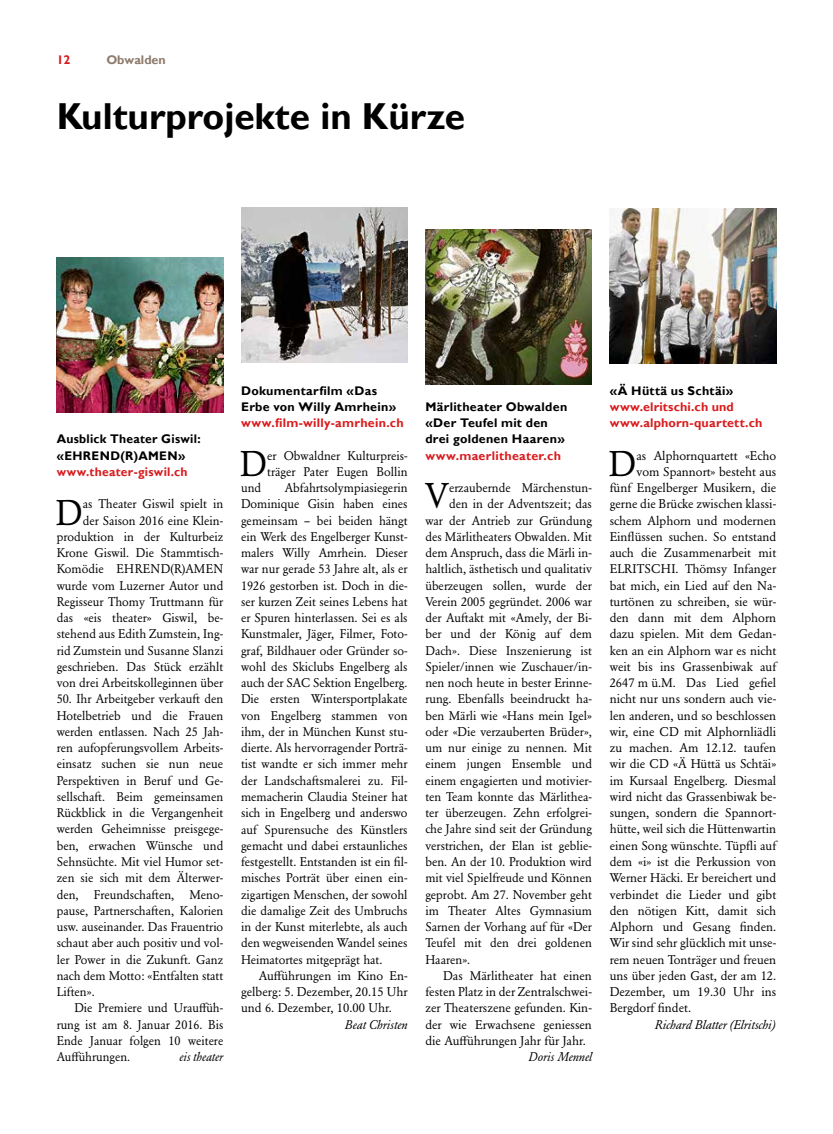
<style>
.page{position:relative;width:833px;height:1134px;background:#fff}
.page>*{position:absolute;margin:0;border:0;box-sizing:border-box;transform-origin:0 0}
.t1{font:700 37.5px "Gill Sans";color:#000}
.t2{font:35.38px "Garamond Berth BQ";color:#000}
.t3{font:12.5px/16.2px "Garamond Berth BQ";color:#000;text-align:justify}
.t4{font:700 12.5px/16.2px "Gill Sans";letter-spacing:.025em;color:#000}
.t5{font:700 12.5px/16.2px "Gill Sans";letter-spacing:.02em;color:#d81c1e}
.t6{font:italic 12.5px "Garamond Berth BQ";color:#000}
.t7{font:700 12.5px "Gill Sans";color:#8d7b6c}
</style>
<div class="page">
<img style="left:425px;top:229px;width:167px;height:155px">
<img style="left:241px;top:207px;width:166px;height:156px">
<img style="left:57px;top:257px;width:166px;height:156px">
<img style="left:609px;top:209px;width:167px;height:155px">
<p class="t5" style="left:57px;top:52px;width:15px">12</p>
<p class="t7" style="left:106px;top:52px;width:61px">Obwalden</p>
<h1 class="t1" style="left:57px;top:93px;width:410px">Kulturprojekte in Kürze</h1>
<p class="t4" style="left:57px;top:431px;width:145px">Ausblick Theater Giswil: «EHREND(R)AMEN»</p>
<p class="t5" style="left:57px;top:464px;width:132px">www.theater-giswil.ch</p>
<h2 class="t2" style="left:55px;top:492px;width:29px">D</h2>
<p class="t3" style="left:57px;top:496px;width:168px;text-align:right">as Theater Giswil spielt in<br>der Saison 2016 eine Klein&shy;produktion in der Kulturbeiz<br>Krone Giswil. Die Stammtisch-<br>Komödie EHREND(R)AMEN wurde vom Luzerner Autor und<br>Regisseur Thomy Truttmann für das «eis theater» Giswil, be&shy;stehend aus Edith Zumstein, Ing&shy;rid Zumstein und Susanne Slanzi geschrieben. Das Stück erzählt von drei Arbeitskolleginnen über</p>
<p class="t3" style="left:57px;top:691px;width:168px">50. Ihr Arbeitgeber verkauft den Hotelbetrieb und die Frauen werden entlassen. Nach 25 Jah&shy;ren aufopferungsvollem Arbeits&shy;einsatz suchen sie nun neue Perspektiven in Beruf und Ge&shy;sellschaft. Beim gemeinsamen Rückblick in die Vergangenheit werden Geheimnisse preisgege&shy;ben, erwachen Wünsche und Sehnsüchte. Mit viel Humor set&shy;zen sie sich mit dem Älterwer&shy;den, Freundschaften, Meno&shy;pause, Partnerschaften, Kalorien usw. auseinander. Das Frauentrio schaut aber auch positiv und vol&shy;ler Power in die Zukunft. Ganz nach dem Motto: «Entfalten statt Liften».</p>
<p class="t3" style="left:57px;top:1000px;width:168px;text-indent:18px">Die Premiere und Urauffüh&shy;rung ist am 8. Januar 2016. Bis Ende Januar folgen 10 weitere Aufführungen.</p>
<p class="t6" style="left:179px;top:1049px;width:45px">eis theater</p>
<p class="t4" style="left:241px;top:383px;width:157px">Dokumentarfilm «Das<br>Erbe von Willy Amrhein»</p>
<p class="t5" style="left:241px;top:415px;width:164px">www.film-willy-amrhein.ch</p>
<h2 class="t2" style="left:240px;top:443px;width:29px">D</h2>
<p class="t3" style="left:267px;top:447px;width:142px">er Obwaldner Kulturpreis&shy;träger Pater Eugen Bollin</p>
<p class="t3" style="left:241px;top:480px;width:22px">und</p>
<p class="t3" style="left:241px;top:480px;width:168px;text-indent:44px">Abfahrtsolympiasiegerin Dominique Gisin haben eines gemeinsam – bei beiden hängt ein Werk des Engelberger Kunst&shy;malers Willy Amrhein. Dieser war nur gerade 53 Jahre alt, als er 1926 gestorben ist. Doch in die&shy;ser kurzen Zeit seines Lebens hat er Spuren hinterlassen. Sei es als Kunstmaler, Jäger, Filmer, Foto&shy;graf, Bildhauer oder Gründer so&shy;wohl des Skiclubs Engelberg als auch der SAC Sektion Engelberg.<br>Die ersten Wintersportplakate von Engelberg stammen von ihm, der in München Kunst stu&shy;dierte. Als hervorragender Porträ&shy;tist wandte er sich immer mehr der Landschaftsmalerei zu. Fil&shy;memacherin Claudia Steiner hat sich in Engelberg und anderswo auf Spurensuche des Künstlers gemacht und dabei erstaunliches festgestellt. Entstanden ist ein fil&shy;misches Porträt über einen ein&shy;zigartigen Menschen, der sowohl die damalige Zeit des Umbruchs in der Kunst miterlebte, als auch den wegweisenden Wandel seines Heimatortes mitgeprägt hat.</p>
<p class="t3" style="left:241px;top:967px;width:168px;text-indent:18px">Aufführungen im Kino En&shy;gelberg: 5. Dezember, 20.15 Uhr und 6. Dezember, 10.00 Uhr.</p>
<p class="t6" style="left:345px;top:1016px;width:64px">Beat Christen</p>
<p class="t4" style="left:425px;top:399px;width:143px">Märlitheater Obwalden «Der Teufel mit den drei goldenen Haaren»</p>
<p class="t5" style="left:425px;top:448px;width:137px">www.maerlitheater.ch</p>
<h2 class="t2" style="left:425px;top:476px;width:25px">V</h2>
<p class="t3" style="left:449px;top:480px;width:144px">erzaubernde Märchenstun-</p>
<p class="t3" style="left:449px;top:496px;width:144px">den in der Adventszeit; das</p>
<p class="t3" style="left:425px;top:512px;width:168px">war der Antrieb zur Gründung</p>
<p class="t3" style="left:425px;top:528px;width:168px">des Märlitheaters Obwalden. Mit</p>
<p class="t3" style="left:425px;top:545px;width:168px">dem Anspruch, dass die Märli in-</p>
<p class="t3" style="left:425px;top:561px;width:168px">haltlich, ästhetisch und qualitativ</p>
<p class="t3" style="left:425px;top:577px;width:168px">überzeugen sollen, wurde der</p>
<p class="t3" style="left:425px;top:593px;width:168px">Verein 2005 gegründet. 2006 war</p>
<p class="t3" style="left:425px;top:610px;width:168px">der Auftakt mit «Amely, der Bi-</p>
<p class="t3" style="left:425px;top:626px;width:168px">ber und der König auf dem</p>
<p class="t3" style="left:425px;top:642px;width:168px">Dach». Diese Inszenierung ist</p>
<p class="t3" style="left:425px;top:658px;width:168px">Spieler/innen wie Zuschauer/in-</p>
<p class="t3" style="left:425px;top:675px;width:168px">nen noch heute in bester Erinne-</p>
<p class="t3" style="left:425px;top:691px;width:168px">rung. Ebenfalls beeindruckt ha-</p>
<p class="t3" style="left:425px;top:707px;width:168px">ben Märli wie «Hans mein Igel»</p>
<p class="t3" style="left:425px;top:723px;width:168px">oder «Die verzauberten Brüder»,</p>
<p class="t3" style="left:425px;top:740px;width:168px">um nur einige zu nennen. Mit</p>
<p class="t3" style="left:425px;top:756px;width:168px">einem jungen Ensemble und</p>
<p class="t3" style="left:425px;top:772px;width:168px">einem engagierten und motivier-</p>
<p class="t3" style="left:425px;top:788px;width:168px">ten Team konnte das Märlithea-</p>
<p class="t3" style="left:425px;top:805px;width:168px">ter überzeugen. Zehn erfolgrei-</p>
<p class="t3" style="left:425px;top:821px;width:168px">che Jahre sind seit der Gründung</p>
<p class="t3" style="left:425px;top:837px;width:168px">verstrichen, der Elan ist geblie-</p>
<p class="t3" style="left:425px;top:853px;width:168px">ben. An der 10. Produktion wird</p>
<p class="t3" style="left:425px;top:870px;width:168px">mit viel Spielfreude und Können</p>
<p class="t3" style="left:425px;top:886px;width:168px">geprobt. Am 27. November geht</p>
<p class="t3" style="left:425px;top:902px;width:168px">im Theater Altes Gymnasium</p>
<p class="t3" style="left:425px;top:918px;width:168px">Sarnen der Vorhang auf für «Der</p>
<p class="t3" style="left:425px;top:935px;width:168px">Teufel mit den drei goldenen</p>
<p class="t3" style="left:425px;top:951px;width:46px">Haaren».</p>
<p class="t3" style="left:443px;top:967px;width:150px">Das Märlitheater hat einen</p>
<p class="t3" style="left:425px;top:983px;width:168px">festen Platz in der Zentralschwei-</p>
<p class="t3" style="left:425px;top:1000px;width:168px">zer Theaterszene gefunden. Kin-</p>
<p class="t3" style="left:425px;top:1016px;width:168px">der wie Erwachsene geniessen</p>
<p class="t3" style="left:425px;top:1032px;width:162px">die Aufführungen Jahr für Jahr.</p>
<p class="t6" style="left:528px;top:1049px;width:65px">Doris Mennel</p>
<p class="t4" style="left:609px;top:383px;width:125px">«Ä Hüttä us Schtäi»</p>
<p class="t5" style="left:609px;top:399px;width:154px">www.elritschi.ch und www.alphorn-quartett.ch</p>
<h2 class="t2" style="left:608px;top:443px;width:30px">D</h2>
<p class="t3" style="left:636px;top:447px;width:141px">as Alphornquartett «Echo</p>
<p class="t3" style="left:636px;top:463px;width:141px">vom Spannort» besteht aus</p>
<p class="t3" style="left:609px;top:480px;width:168px">fünf Engelberger Musikern, die</p>
<p class="t3" style="left:609px;top:496px;width:168px">gerne die Brücke zwischen klassi-</p>
<p class="t3" style="left:609px;top:512px;width:168px">schem Alphorn und modernen</p>
<p class="t3" style="left:609px;top:528px;width:168px">Einflüssen suchen. So entstand</p>
<p class="t3" style="left:609px;top:545px;width:168px">auch die Zusammenarbeit mit</p>
<p class="t3" style="left:609px;top:561px;width:168px">ELRITSCHI. Thömsy Infanger</p>
<p class="t3" style="left:609px;top:577px;width:168px">bat mich, ein Lied auf den Na-</p>
<p class="t3" style="left:609px;top:593px;width:168px">turtönen zu schreiben, sie wür-</p>
<p class="t3" style="left:609px;top:610px;width:168px">den dann mit dem Alphorn</p>
<p class="t3" style="left:609px;top:626px;width:168px">dazu spielen. Mit dem Gedan-</p>
<p class="t3" style="left:609px;top:642px;width:168px">ken an ein Alphorn war es nicht</p>
<p class="t3" style="left:609px;top:658px;width:168px">weit bis ins Grassenbiwak auf</p>
<p class="t3" style="left:609px;top:675px;width:168px">2647 m ü.M. Das Lied gefiel</p>
<p class="t3" style="left:609px;top:691px;width:168px">nicht nur uns sondern auch vie-</p>
<p class="t3" style="left:609px;top:707px;width:168px">len anderen, und so beschlossen</p>
<p class="t3" style="left:609px;top:723px;width:168px">wir, eine CD mit Alphornliädli</p>
<p class="t3" style="left:609px;top:740px;width:168px">zu machen. Am 12.12. taufen</p>
<p class="t3" style="left:609px;top:756px;width:168px">wir die CD «Ä Hüttä us Schtäi»</p>
<p class="t3" style="left:609px;top:772px;width:168px">im Kursaal Engelberg. Diesmal</p>
<p class="t3" style="left:609px;top:788px;width:168px">wird nicht das Grassenbiwak be-</p>
<p class="t3" style="left:609px;top:805px;width:168px">sungen, sondern die Spannort-</p>
<p class="t3" style="left:609px;top:821px;width:168px">hütte, weil sich die Hüttenwartin</p>
<p class="t3" style="left:609px;top:837px;width:168px">einen Song wünschte. Tüpfli auf</p>
<p class="t3" style="left:609px;top:853px;width:168px">dem «i» ist die Perkussion von</p>
<p class="t3" style="left:609px;top:870px;width:168px">Werner Häcki. Er bereichert und</p>
<p class="t3" style="left:609px;top:886px;width:168px">verbindet die Lieder und gibt</p>
<p class="t3" style="left:609px;top:902px;width:168px">den nötigen Kitt, damit sich</p>
<p class="t3" style="left:609px;top:918px;width:168px">Alphorn und Gesang finden.</p>
<p class="t3" style="left:609px;top:935px;width:168px">Wir sind sehr glücklich mit unse-</p>
<p class="t3" style="left:609px;top:951px;width:168px">rem neuen Tonträger und freuen</p>
<p class="t3" style="left:609px;top:967px;width:168px">uns über jeden Gast, der am 12.</p>
<p class="t3" style="left:609px;top:983px;width:168px">Dezember, um 19.30 Uhr ins</p>
<p class="t3" style="left:609px;top:1000px;width:83px">Bergdorf findet.</p>
<p class="t6" style="left:654px;top:1016px;width:122px">Richard Blatter (Elritschi)</p>
</div>
